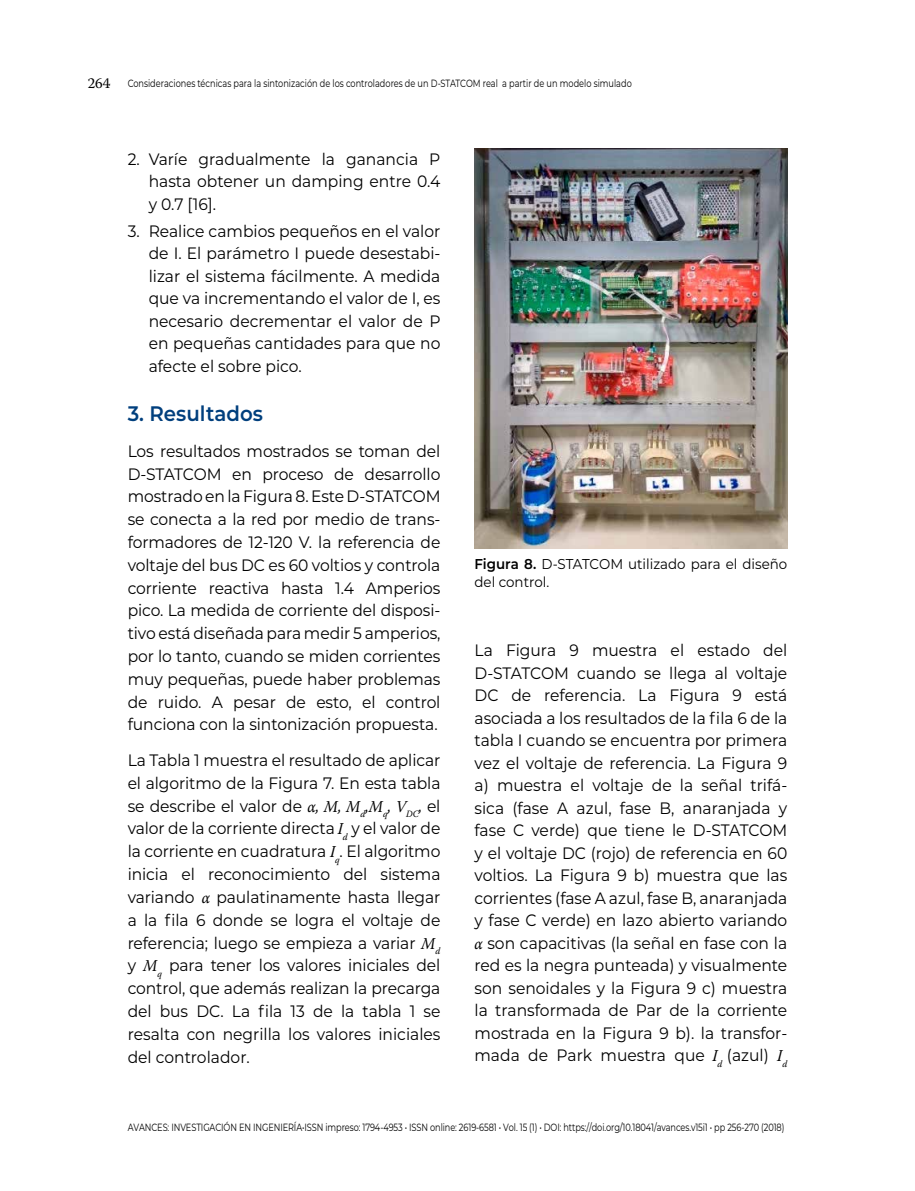
<style>
.page{position:relative;width:915px;height:1191px;background:#fff}
.page>*{position:absolute;margin:0;border:0;box-sizing:border-box;transform-origin:0 0}
.t1{font:600 21px "Montserrat";color:#003f7d;scale:.94 1}
.t2{font:16.5px/22.5px "Montserrat";color:#000;text-align:justify;scale:.94 1}
.t3{font:14.25px/18px "Montserrat";color:#000;scale:.94 1}
.t4{font:10.5px "Montserrat";letter-spacing:-.01em;color:#000;scale:.78 1}
.s1{font-family:"Warnock Pro";font-size:15px}
.s2{font-family:"Warnock Pro";font-style:italic}
.s3{font-weight:600}
</style>
<div class="page">
<img style="left:474px;top:149px;width:313px;height:399px">
<p class="t4" style="left:88px;top:76px;width:699px"><span class="s1">264</span> Consideraciones técnicas para la sintonización de los controladores de un D-STATCOM real a partir de un modelo simulado</p>
<p class="t2" style="left:149px;top:147px;width:312px;text-indent:-21px">2. Varíe gradualmente la ganancia P hasta obtener un damping entre 0.4 y 0.7 [16].</p>
<p class="t2" style="left:149px;top:219px;width:312px;text-indent:-21px">3. Realice cambios pequeños en el valor de I. El parámetro I puede desestabi&shy;lizar el sistema fácilmente. A medida que va incrementando el valor de I, es necesario decrementar el valor de P en pequeñas cantidades para que no afecte el sobre pico.</p>
<p class="t1" style="left:128px;top:399px;width:145px">3. Resultados</p>
<p class="t2" style="left:128px;top:439px;width:334px">Los resultados mostrados se toman del D-STATCOM en proceso de desarrollo mostrado en la Figura 8. Este D-STATCOM se conecta a la red por medio de trans&shy;formadores de 12-120 V. la referencia de voltaje del bus DC es 60 voltios y controla corriente reactiva hasta 1.4 Amperios pico. La medida de corriente del disposi&shy;tivo está diseñada para medir 5 amperios, por lo tanto, cuando se miden corrientes muy pequeñas, puede haber problemas de ruido. A pesar de esto, el control funciona con la sintonización propuesta.</p>
<p class="t2" style="left:128px;top:748px;width:334px">La Tabla 1 muestra el resultado de aplicar el algoritmo de la Figura 7. En esta tabla se describe el valor de <span class="s2">α, M, M</span><sub>d</sub><span class="s2">,M</span><sub>q</sub><span class="s2">, V</span><sub>DC</sub><span class="s2">,</span> el valor de la corriente directa <span class="s2">I</span><sub>d</sub> y el valor de la corriente en cuadratura <span class="s2">I</span><sub>q</sub>. El algoritmo inicia el reconocimiento del sistema variando <span class="s2">α</span> paulatinamente hasta llegar a la fila 6 donde se logra el voltaje de referencia; luego se empieza a variar <span class="s2">M</span><sub>d </sub>y <span class="s2">M</span><sub>q</sub> para tener los valores iniciales del control, que además realizan la precarga del bus DC. La fila 13 de la tabla 1 se resalta con negrilla los valores iniciales del controlador.</p>
<p class="t3" style="left:474px;top:554px;width:334px"><span class="s3">Figura 8.</span> D-STATCOM utilizado para el diseño del control.</p>
<p class="t2" style="left:474px;top:638px;width:334px">La Figura 9 muestra el estado del D-STATCOM cuando se llega al voltaje DC de referencia. La Figura 9 está asociada a los resultados de la fila 6 de la tabla I cuando se encuentra por primera vez el voltaje de referencia. La Figura 9 a) muestra el voltaje de la señal trifá&shy;sica (fase A azul, fase B, anaranjada y fase C verde) que tiene le D-STATCOM y el voltaje DC (rojo) de referencia en 60 voltios. La Figura 9 b) muestra que las corrientes (fase A azul, fase B, anaranjada y fase C verde) en lazo abierto variando <span class="s2">α</span> son capacitivas (la señal en fase con la red es la negra punteada) y visualmente son senoidales y la Figura 9 c) muestra la transformada de Par de la corriente mostrada en la Figura 9 b). la transfor&shy;mada de Park muestra que <span class="s2">I</span><sub>d</sub> (azul) <span class="s2">I</span><sub>d</sub></p>
<p class="t4" style="left:128px;top:1119px;width:843px">AVANCES: INVESTIGACIÓN EN INGENIERÍA•ISSN impreso: 1794-4953 • ISSN online: 2619-6581 • Vol. 15 (1) • DOI: https://doi.org/10.18041/avances.v15i1 • pp 256-270 (2018)</p>
</div>
